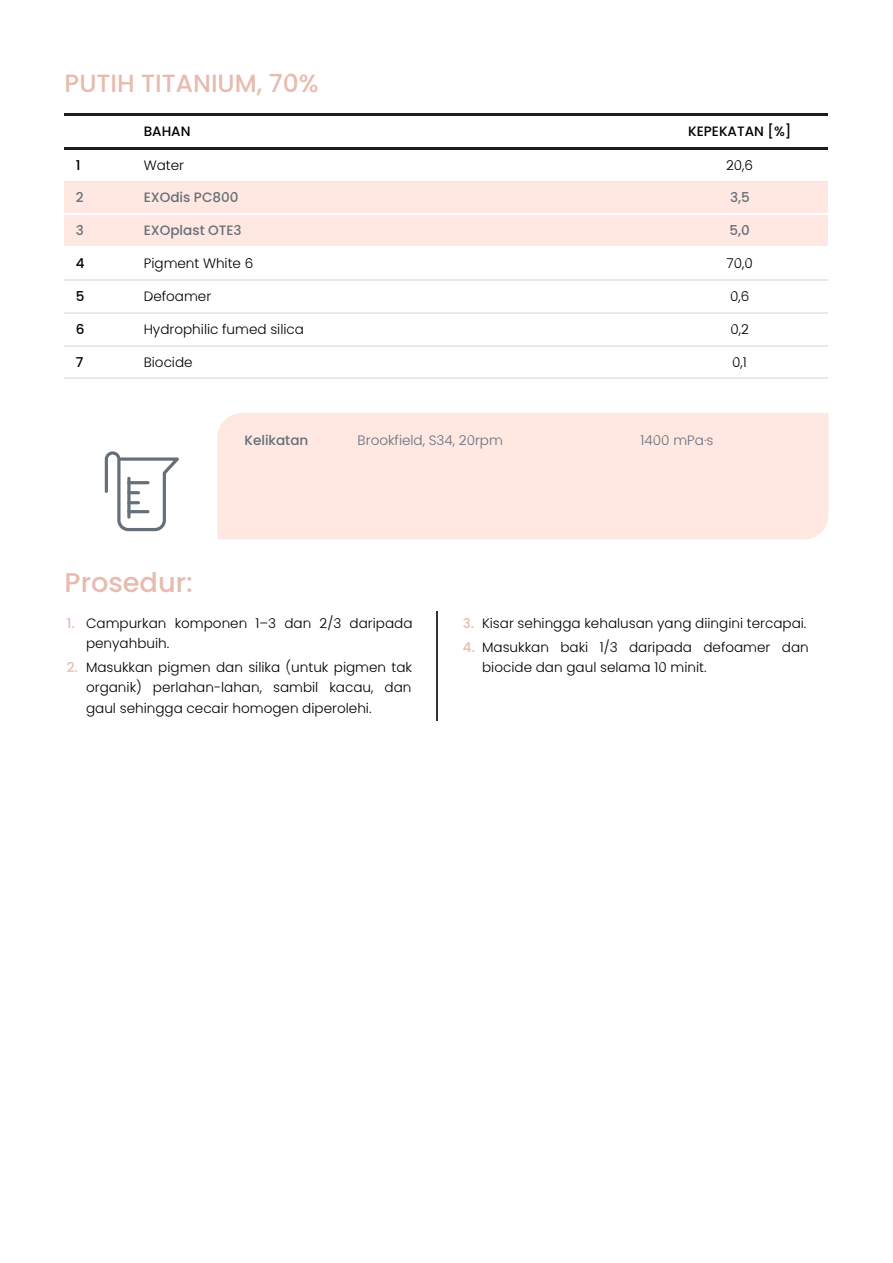
<style>
.page{position:relative;width:893px;height:1263px;background:#fff}
.page>*{position:absolute;margin:0;border:0;box-sizing:border-box;transform-origin:0 0}
.t1{font:500 27.15px "Poppins";letter-spacing:.005em;color:#e7bbaf}
.t2{font:24.9px "Medium Poppins";letter-spacing:.005em;color:#e7bbaf}
.t3{font:13.5px/20.4px "Light Poppins";letter-spacing:.005em;color:#000}
.t4{font:500 13.5px "Poppins";letter-spacing:.005em;color:#66707a}
.t5{font:13.5px "Light Poppins";letter-spacing:.005em;color:#66707a}
.t6{font:500 13.5px "Poppins";letter-spacing:.005em;color:#000}
.s1{font-family:"Poppins";font-weight:500;color:#e7bbaf}
</style>
<div class="page">
<hr style="left:64px;top:113px;width:764px;height:2px;background:#1d1d1b">
<hr style="left:64px;top:147px;width:764px;height:2px;background:#1d1d1b">
<hr style="left:64px;top:181px;width:764px;height:1px;background:#e7ebeb">
<div style="left:64px;top:182px;width:764px;height:33px;background:#fee8e1"></div>
<hr style="left:64px;top:214px;width:764px;height:1px;background:#fff">
<div style="left:64px;top:215px;width:764px;height:33px;background:#fee8e1"></div>
<hr style="left:64px;top:247px;width:764px;height:1px;background:#fff">
<hr style="left:64px;top:279px;width:764px;height:2px;background:#e7ebeb">
<hr style="left:64px;top:312px;width:764px;height:1px;background:#e7ebeb">
<hr style="left:64px;top:345px;width:764px;height:1px;background:#e7ebeb">
<hr style="left:64px;top:378px;width:764px;height:1px;background:#e7ebeb">
<div style="left:217px;top:413px;width:611px;height:127px;background:#fee8e1"></div>
<hr style="left:437px;top:611px;width:1px;height:110px;background:#333">
<svg style="left:105px;top:451px;width:74px;height:80px"></svg>
<hr style="left:127px;top:481px;width:22px;height:3px;background:#66707a;border-radius:2px">
<h2 class="t2" style="left:64px;top:66px;width:255px">PUTIH TITANIUM, 70%</h2>
<p class="t6" style="left:144px;top:122px;width:48px">BAHAN</p>
<p class="t6" style="left:688px;top:122px;width:105px">KEPEKATAN [%]</p>
<p class="t6" style="left:76px;top:156px;width:6px">1</p>
<p class="t3" style="left:144px;top:155px;width:42px">Water</p>
<p class="t3" style="left:726px;top:155px;width:28px">20,6</p>
<p class="t4" style="left:76px;top:188px;width:9px">2</p>
<p class="t4" style="left:144px;top:188px;width:96px">EXOdis PC800</p>
<p class="t4" style="left:730px;top:188px;width:21px">3,5</p>
<p class="t4" style="left:76px;top:221px;width:9px">3</p>
<p class="t4" style="left:144px;top:221px;width:99px">EXOplast OTE3</p>
<p class="t4" style="left:729px;top:221px;width:22px">5,0</p>
<p class="t6" style="left:76px;top:254px;width:10px">4</p>
<p class="t3" style="left:144px;top:253px;width:111px">Pigment White 6</p>
<p class="t3" style="left:726px;top:253px;width:28px">70,0</p>
<p class="t6" style="left:76px;top:287px;width:10px">5</p>
<p class="t3" style="left:144px;top:286px;width:69px">Defoamer</p>
<p class="t3" style="left:730px;top:286px;width:21px">0,6</p>
<p class="t6" style="left:76px;top:320px;width:10px">6</p>
<p class="t3" style="left:144px;top:319px;width:162px">Hydrophilic fumed silica</p>
<p class="t3" style="left:730px;top:319px;width:20px">0,2</p>
<p class="t6" style="left:76px;top:352px;width:9px">7</p>
<p class="t3" style="left:144px;top:352px;width:50px">Biocide</p>
<p class="t3" style="left:732px;top:352px;width:16px">0,1</p>
<p class="t4" style="left:244px;top:430px;width:65px">Kelikatan</p>
<p class="t5" style="left:357px;top:430px;width:147px">Brookfield, S34, 20rpm</p>
<p class="t5" style="left:640px;top:430px;width:74px">1400 mPa·s</p>
<h1 class="t1" style="left:64px;top:563px;width:130px">Prosedur:</h1>
<p class="t3" style="left:86px;top:613px;width:328px;text-indent:-19px"><span class="s1">1.</span> Campurkan komponen 1–3 dan 2/3 daripada penyahbuih.</p>
<p class="t3" style="left:86px;top:657px;width:327px;text-align:justify;text-indent:-19px"><span class="s1">2.</span> Masukkan pigmen dan silika (untuk pigmen tak organik) perlahan-lahan, sambil kacau, dan gaul sehingga cecair homogen diperolehi.</p>
<p class="t3" style="left:463px;top:613px;width:345px"><span class="s1">3.</span> Kisar sehingga kehalusan yang diingini tercapai.</p>
<p class="t3" style="left:482px;top:637px;width:328px;text-indent:-19px"><span class="s1">4.</span> Masukkan baki 1/3 daripada defoamer dan biocide dan gaul selama 10 minit.</p>
</div>
